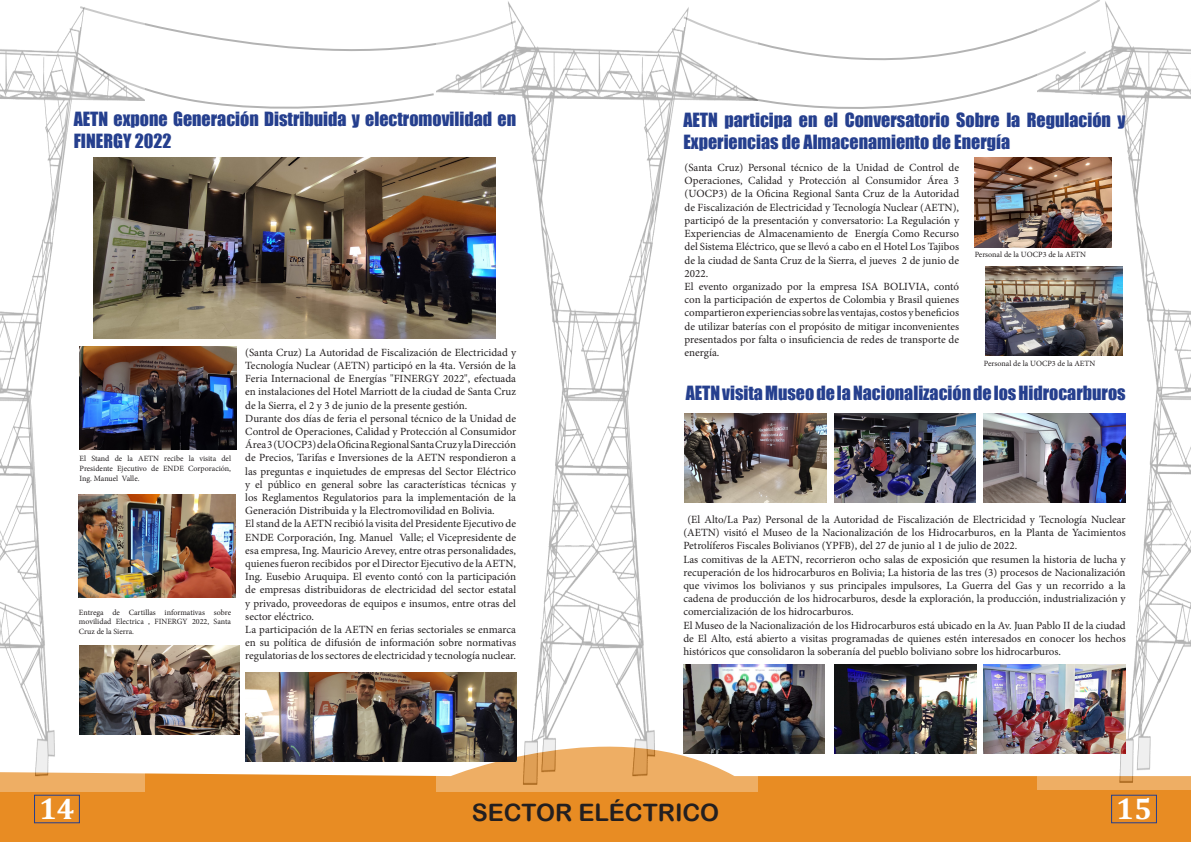
<style>
.page{position:relative;width:1191px;height:842px;background:#fff}
.page>*{position:absolute;margin:0;border:0;box-sizing:border-box;transform-origin:0 0}
.t1{font:700 30px "Cambria";color:#fff}
.t2{font:24px "Arial Rounded MT Bold";color:#231f20}
.t3{font:18px/21.6px "Impact";color:#253f8e}
.t4{font:11px/13.2px "Minion Pro";color:#231f20;text-align:justify}
.t5{font:8px/9.6px "Minion Pro";color:#231f20;text-align:justify}
</style>
<div class="page">
<svg style="left:0;top:710px;width:1191px;height:132px;fill:#e88c23"></svg>
<div style="left:1111px;top:795px;width:46px;height:28px;border:1px solid #253f8e"></div>
<div style="left:34px;top:795px;width:46px;height:28px;border:1px solid #253f8e"></div>
<svg style="left:757px;top:29px;width:280px;height:80px"></svg>
<svg style="left:145px;top:88px;width:289px;height:21px"></svg>
<svg style="left:145px;top:23px;width:292px;height:28px"></svg>
<img style="left:437px;top:1px;width:320px;height:790px">
<img style="left:0;top:6px;width:145px;height:785px">
<img style="left:1037px;top:0;width:154px;height:789px">
<img style="left:94px;top:157px;width:402px;height:182px">
<img style="left:684px;top:413px;width:142px;height:90px">
<img style="left:834px;top:413px;width:141px;height:90px">
<img style="left:983px;top:413px;width:142px;height:90px">
<img style="left:683px;top:664px;width:142px;height:89px">
<img style="left:835px;top:664px;width:141px;height:89px">
<img style="left:984px;top:664px;width:141px;height:89px">
<img style="left:974px;top:158px;width:137px;height:89px">
<img style="left:985px;top:267px;width:137px;height:89px">
<img style="left:80px;top:346px;width:156px;height:103px">
<img style="left:79px;top:495px;width:156px;height:103px">
<img style="left:80px;top:646px;width:159px;height:89px">
<img style="left:245px;top:673px;width:271px;height:89px">
<p class="t3" style="left:74px;top:108px;width:444px">AETN expone Generación Distribuida y electromovilidad en<br>FINERGY 2022</p>
<p class="t5" style="left:80px;top:454px;width:153px">El Stand de la AETN recibe la visita del Presidente Ejecutivo de ENDE Corporación, Ing. Manuel Valle.</p>
<p class="t5" style="left:79px;top:607px;width:154px">Entrega de Cartillas informativas sobre movilidad Electrica , FINERGY 2022, Santa Cruz de la Sierra.</p>
<p class="t4" style="left:245px;top:346px;width:272px">(Santa Cruz) La Autoridad de Fiscalización de Electricidad y Tecnología Nuclear (AETN) participó en la 4ta. Versión de la Feria Internacional de Energías "FINERGY 2022", efectuada en instalaciones del Hotel Marriott de la ciudad de Santa Cruz de la Sierra, el 2 y 3 de junio de la presente gestión.</p>
<p class="t4" style="left:245px;top:412px;width:272px">Durante dos días de feria el personal técnico de la Unidad de Control de Operaciones, Calidad y Protección al Consumidor Área 3 (UOCP3) de la Oficina Regional Santa Cruz y la Dirección de Precios, Tarifas e Inversiones de la AETN respondieron a las preguntas e inquietudes de empresas del Sector Eléctrico y el público en general sobre las características técnicas y los Reglamentos Regulatorios para la implementación de la Generación Distribuida y la Electromovilidad en Bolivia.</p>
<p class="t4" style="left:245px;top:517px;width:272px">El stand de la AETN recibió la visita del Presidente Ejecutivo de ENDE Corporación, Ing. Manuel Valle; el Vicepresidente de esa empresa, Ing. Mauricio Arevey, entre otras personalidades, quienes fueron recibidos por el Director Ejecutivo de la AETN, Ing. Eusebio Aruquipa. El evento contó con la participación de empresas distribuidoras de electricidad del sector estatal y privado, proveedoras de equipos e insumos, entre otras del sector eléctrico.</p>
<p class="t4" style="left:245px;top:623px;width:272px">La participación de la AETN en ferias sectoriales se enmarca en su política de difusión de información sobre normativas regulatorias de los sectores de electricidad y tecnología nuclear.</p>
<p class="t3" style="left:683px;top:109px;width:444px">AETN participa en el Conversatorio Sobre la Regulación y<br>Experiencias de Almacenamiento de Energía</p>
<p class="t4" style="left:684px;top:161px;width:276px">(Santa Cruz) Personal técnico de la Unidad de Control de Operaciones, Calidad y Protección al Consumidor Área 3 (UOCP3) de la Oficina Regional Santa Cruz de la Autoridad de Fiscalización de Electricidad y Tecnología Nuclear (AETN), participó de la presentación y conversatorio: La Regulación y Experiencias de Almacenamiento de Energía Como Recurso del Sistema Eléctrico, que se llevó a cabo en el Hotel Los Tajibos de la ciudad de Santa Cruz de la Sierra, el jueves 2 de junio de 2022.</p>
<p class="t4" style="left:684px;top:280px;width:276px">El evento organizado por la empresa ISA BOLIVIA, contó con la participación de expertos de Colombia y Brasil quienes compartieron experiencias sobre las ventajas, costos y beneficios de utilizar baterías con el propósito de mitigar inconvenientes presentados por falta o insuficiencia de redes de transporte de energía.</p>
<p class="t5" style="left:974px;top:250px;width:113px">Personal de la UOCP3 de la AETN</p>
<p class="t5" style="left:984px;top:358px;width:113px">Personal de la UOCP3 de la AETN</p>
<p class="t3" style="left:686px;top:382px;width:441px">AETN visita Museo de la Nacionalización de los Hidrocarburos</p>
<p class="t4" style="left:683px;top:513px;width:444px;text-indent:4px">(El Alto/La Paz) Personal de la Autoridad de Fiscalización de Electricidad y Tecnología Nuclear (AETN) visitó el Museo de la Nacionalización de los Hidrocarburos, en la Planta de Yacimientos Petrolíferos Fiscales Bolivianos (YPFB), del 27 de junio al 1 de julio de 2022.</p>
<p class="t4" style="left:683px;top:552px;width:444px">Las comitivas de la AETN, recorrieron ocho salas de exposición que resumen la historia de lucha y recuperación de los hidrocarburos en Bolivia; La historia de las tres (3) procesos de Nacionalización que vivimos los bolivianos y sus principales impulsores, La Guerra del Gas y un recorrido a la cadena de producción de los hidrocarburos, desde la exploración, la producción, industrialización y comercialización de los hidrocarburos.</p>
<p class="t4" style="left:683px;top:618px;width:444px">El Museo de la Nacionalización de los Hidrocarburos está ubicado en la Av. Juan Pablo II de la ciudad de El Alto, está abierto a visitas programadas de quienes estén interesados en conocer los hechos históricos que consolidaron la soberanía del pueblo boliviano sobre los hidrocarburos.</p>
<h1 class="t1" style="left:39px;top:788px;width:37px">14</h1>
<h2 class="t2" style="left:471px;top:798px;width:249px">SECTOR ELÉCTRICO</h2>
<h1 class="t1" style="left:1116px;top:788px;width:37px">15</h1>
</div>
